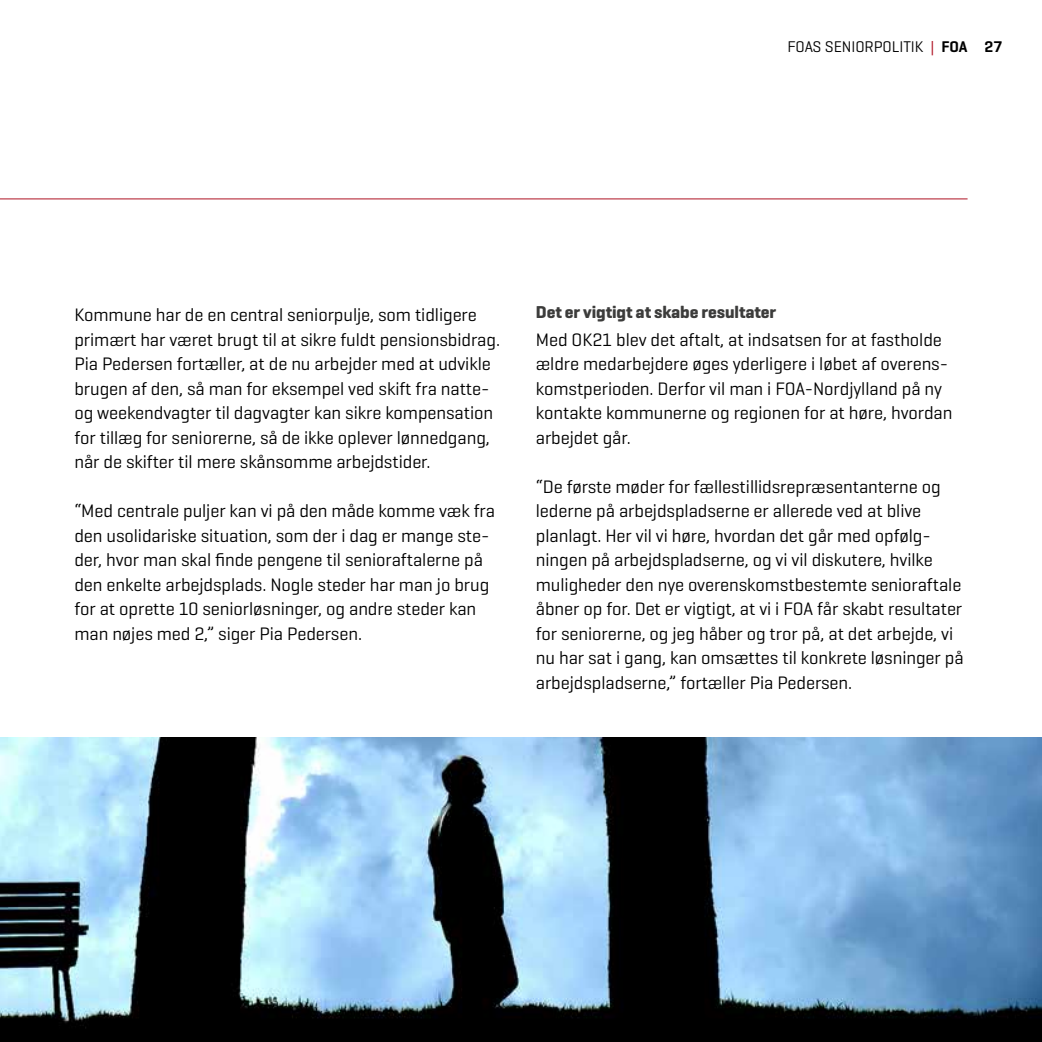
<style>
.page{position:relative;width:1042px;height:1042px;background:#fff}
.page>*{position:absolute;margin:0;border:0;box-sizing:border-box;transform-origin:0 0}
.t1{font:18.38px/24.5px "Geogrotesque";letter-spacing:-.005em;color:#000}
.t2{font:700 17.5px "Geogrotesque";letter-spacing:-.005em;color:#3c3c3b}
.t3{font:15.75px "Geogrotesque";letter-spacing:-.005em;color:#000}
.s1{color:#ae1122}
.s2{font-weight:600}
</style>
<div class="page">
<hr style="left:0;top:198px;width:967px;height:1px;background:#ae1122">
<img style="left:0;top:737px;width:1042px;height:305px">
<p class="t3" style="left:787px;top:36px;width:216px">FOAS SENIORPOLITIK <span class="s1">|</span> <span class="s2">FOA 27</span></p>
<p class="t1" style="left:74px;top:302px;width:427px">Kommune har de en central seniorpulje, som tidligere primært har været brugt til at sikre fuldt pensionsbidrag.<br>Pia Pedersen fortæller, at de nu arbejder med at udvikle brugen af den, så man for eksempel ved skift fra natte&shy;og weekendvagter til dagvagter kan sikre kompensation for tillæg for seniorerne, så de ikke oplever lønnedgang, når de skifter til mere skånsomme arbejdstider.</p>
<p class="t1" style="left:74px;top:498px;width:422px">“Med centrale puljer kan vi på den måde komme væk fra den usolidariske situation, som der i dag er mange ste&shy;der, hvor man skal finde pengene til senioraftalerne på den enkelte arbejdsplads. Nogle steder har man jo brug for at oprette 10 seniorløsninger, og andre steder kan man nøjes med 2,” siger Pia Pedersen.</p>
<p class="t2" style="left:536px;top:301px;width:242px">Det er vigtigt at skabe resultater</p>
<p class="t1" style="left:536px;top:326px;width:418px">Med OK21 blev det aftalt, at indsatsen for at fastholde ældre medarbejdere øges yderligere i løbet af overens&shy;komstperioden. Derfor vil man i FOA-Nordjylland på ny kontakte kommunerne og regionen for at høre, hvordan arbejdet går.</p>
<p class="t1" style="left:536px;top:473px;width:429px">“De første møder for fællestillidsrepræsentanterne og lederne på arbejdspladserne er allerede ved at blive planlagt. Her vil vi høre, hvordan det går med opfølg&shy;ningen på arbejdspladserne, og vi vil diskutere, hvilke muligheder den nye overenskomstbestemte senioraftale åbner op for. Det er vigtigt, at vi i FOA får skabt resultater for seniorerne, og jeg håber og tror på, at det arbejde, vi nu har sat i gang, kan omsættes til konkrete løsninger på arbejdspladserne,” fortæller Pia Pedersen.</p>
</div>
